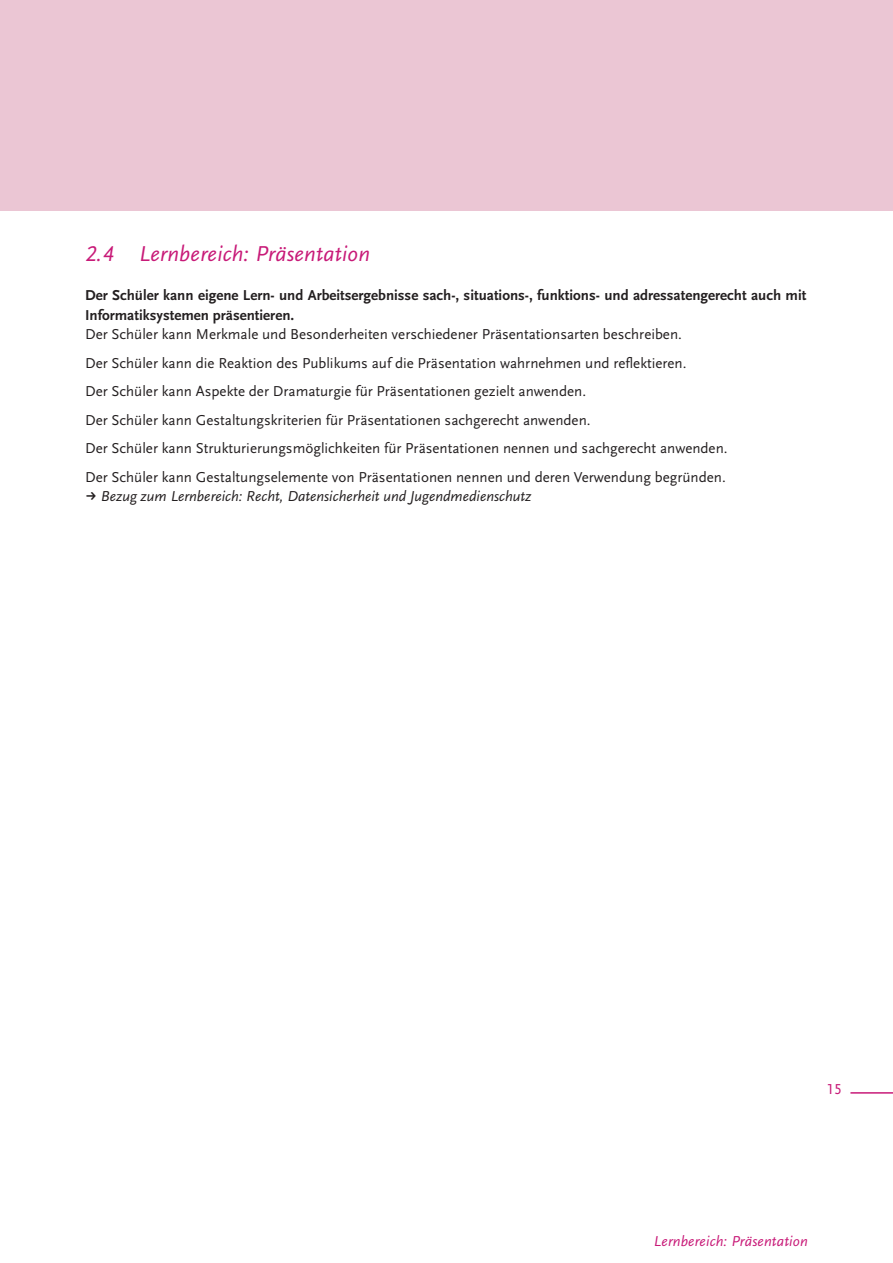
<style>
.page{position:relative;width:893px;height:1263px;background:#fff}
.page>*{position:absolute;margin:0;border:0;box-sizing:border-box;transform-origin:0 0}
.t1{font:italic 22.5px "Scala Sans LF";letter-spacing:.01em;color:#c81a78}
.t2{font:15px/28.5px "Scala Sans LF";color:#231f20}
.t3{font:700 15px/19.5px "Scala Sans";color:#231f20}
.t4{font:italic 15px "Scala Sans LF";color:#231f20}
.t5{font:italic 15px "Scala Sans LF";letter-spacing:.01em;color:#c81a78}
.t6{font:15px "Scala Sans LF";color:#c81a78}
</style>
<div class="page">
<hr style="left:850px;top:1092px;width:43px;height:2px;background:#c81a78">
<div style="left:0;top:0;width:893px;height:210px;background:#ebc6d4"></div>
<h1 class="t1" style="left:85px;top:244px;width:287px">2.4 Lernbereich: Präsentation</h1>
<p class="t3" style="left:85px;top:287px;width:723px">Der Schüler kann eigene Lern- und Arbeitsergebnisse sach-, situations-, funktions- und adressatengerecht auch mit<br>Informatiksystemen präsentieren.</p>
<p class="t2" style="left:85px;top:321px;width:644px">Der Schüler kann Merkmale und Besonderheiten verschiedener Präsentationsarten beschreiben.<br>Der Schüler kann die Reaktion des Publikums auf die Präsentation wahrnehmen und reflektieren.<br>Der Schüler kann Aspekte der Dramaturgie für Präsentationen gezielt anwenden.<br>Der Schüler kann Gestaltungskriterien für Präsentationen sachgerecht anwenden.<br>Der Schüler kann Strukturierungsmöglichkeiten für Präsentationen nennen und sachgerecht anwenden.<br>Der Schüler kann Gestaltungselemente von Präsentationen nennen und deren Verwendung begründen.</p>
<p class="t4" style="left:101px;top:490px;width:432px">Bezug zum Lernbereich: Recht, Datensicherheit und Jugendmedienschutz</p>
<p class="t6" style="left:827px;top:1082px;width:16px">15</p>
<p class="t5" style="left:654px;top:1234px;width:156px">Lernbereich: Präsentation</p>
</div>
